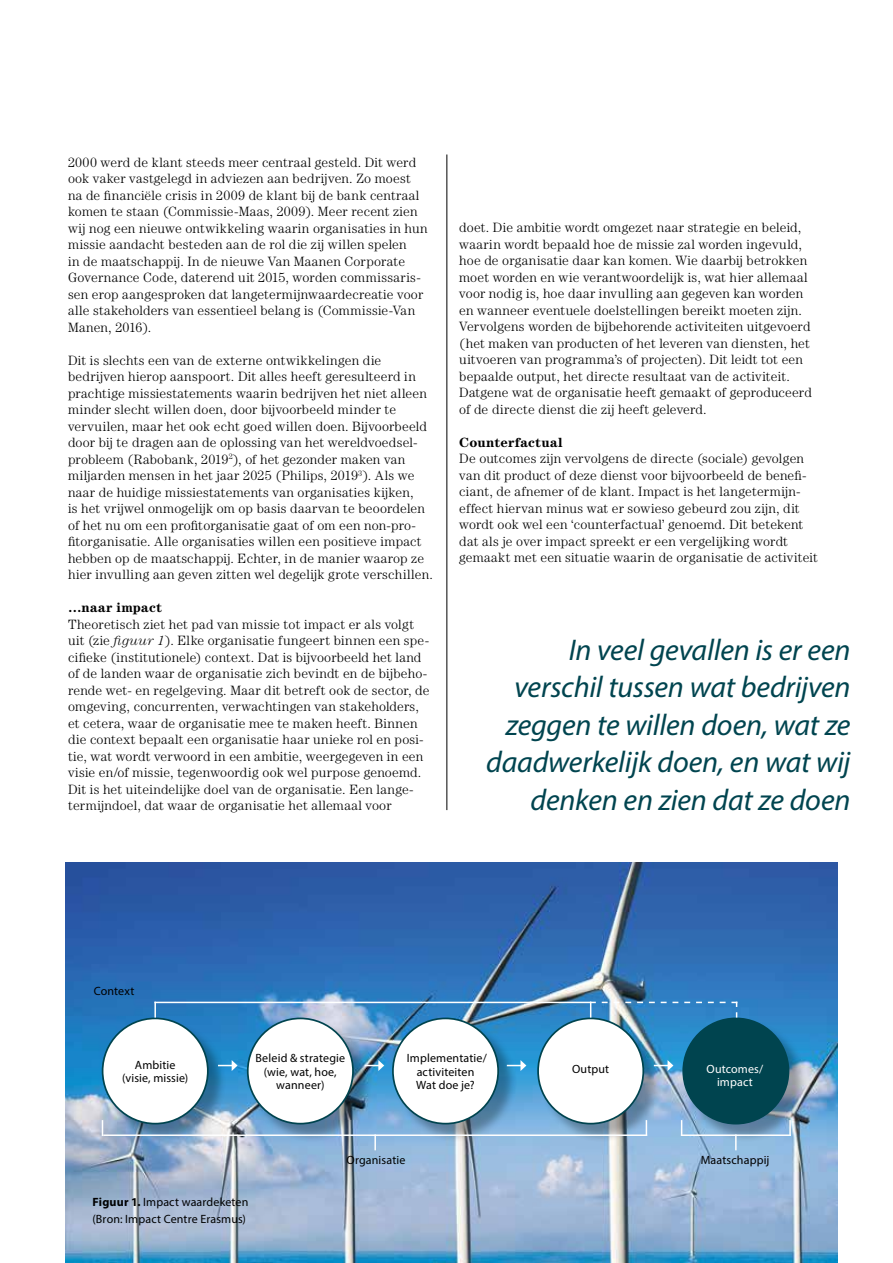
<style>
.page{position:relative;width:893px;height:1263px;background:#fff}
.page>*{position:absolute;margin:0;border:0;box-sizing:border-box;transform-origin:0 0}
.t1{font:italic 30px/37.5px "Myriad Pro";letter-spacing:-.005em;color:#00444f;text-align:right}
.t2{font:300 13.5px/16.5px "Century LT";letter-spacing:.015em;color:#000}
.t3{font:700 13.5px "Century LT";letter-spacing:.025em;color:#000}
.t4{font:12px/13.5px "Myriad Pro";letter-spacing:.015em;color:#000;text-align:center}
.t5{font:12px/13.5px "Myriad Pro";letter-spacing:.015em;color:#fff;text-align:center}
.s1{font-style:italic}
.s2{font-weight:700}
</style>
<div class="page">
<img style="left:66px;top:862px;width:772px;height:401px">
<hr style="left:446px;top:154px;width:1px;height:656px;background:#000">
<div style="left:249px;top:1020px;width:123px;height:123px;background:#000;opacity:.3"></div>
<div style="left:248px;top:1018px;width:105px;height:106px;background:#fff;border-radius:50%"></div>
<div style="left:247px;top:1017px;width:107px;height:107px;border:2px solid #00444f;border-radius:50%"></div>
<div style="left:394px;top:1020px;width:123px;height:123px;background:#000;opacity:.3"></div>
<div style="left:393px;top:1018px;width:105px;height:106px;background:#fff;border-radius:50%"></div>
<div style="left:392px;top:1017px;width:107px;height:107px;border:2px solid #00444f;border-radius:50%"></div>
<div style="left:539px;top:1020px;width:124px;height:123px;background:#000;opacity:.3"></div>
<div style="left:538px;top:1018px;width:105px;height:106px;background:#fff;border-radius:50%"></div>
<div style="left:537px;top:1017px;width:107px;height:107px;border:2px solid #00444f;border-radius:50%"></div>
<div style="left:104px;top:1020px;width:123px;height:123px;background:#000;opacity:.3"></div>
<div style="left:103px;top:1018px;width:105px;height:106px;background:#fff;border-radius:50%"></div>
<div style="left:102px;top:1017px;width:107px;height:107px;border:2px solid #00444f;border-radius:50%"></div>
<div style="left:685px;top:1020px;width:123px;height:123px;background:#000;opacity:.3"></div>
<div style="left:683px;top:1018px;width:105px;height:106px;background:#00444f;border-radius:50%"></div>
<div style="left:682px;top:1017px;width:107px;height:107px;border:2px solid #00444f;border-radius:50%"></div>
<svg style="left:154px;top:1003px;width:2px;height:14px"></svg>
<hr style="left:154px;top:1002px;width:437px;height:1px;background:#fff">
<svg style="left:590px;top:1002px;width:147px;height:15px;background:#5093c9"></svg>
<svg style="left:789px;top:1120px;width:2px;height:14px"></svg>
<svg style="left:681px;top:1120px;width:1px;height:14px"></svg>
<hr style="left:681px;top:1134px;width:110px;height:2px;background:#fff">
<svg style="left:735px;top:1134px;width:2px;height:16px"></svg>
<svg style="left:646px;top:1120px;width:1px;height:14px"></svg>
<svg style="left:102px;top:1120px;width:1px;height:16px"></svg>
<hr style="left:103px;top:1134px;width:544px;height:2px;background:#fff">
<svg style="left:374px;top:1134px;width:2px;height:16px"></svg>
<svg style="left:218px;top:1060px;width:20px;height:11px"></svg>
<svg style="left:365px;top:1060px;width:19px;height:11px"></svg>
<svg style="left:507px;top:1060px;width:19px;height:11px"></svg>
<svg style="left:654px;top:1060px;width:19px;height:11px"></svg>
<p class="t2" style="left:68px;top:153px;width:361px">2000 werd de klant steeds meer centraal gesteld. Dit werd ook vaker vastgelegd in adviezen aan bedrijven. Zo moest na de financiële crisis in 2009 de klant bij de bank centraal komen te staan (Commissie-Maas, 2009). Meer recent zien wij nog een nieuwe ontwikkeling waarin organisaties in hun missie aandacht besteden aan de rol die zij willen spelen<br>in de maatschappij. In de nieuwe Van Maanen Corporate Governance Code, daterend uit 2015, worden commissaris&shy;sen erop aangesproken dat langetermijnwaardecreatie voor alle stakeholders van essentieel belang is (Commissie-Van Manen, 2016).</p>
<p class="t2" style="left:68px;top:351px;width:366px">Dit is slechts een van de externe ontwikkelingen die bedrijven hierop aanspoort. Dit alles heeft geresulteerd in prachtige missiestatements waarin bedrijven het niet alleen minder slecht willen doen, door bijvoorbeeld minder te vervuilen, maar het ook echt goed willen doen. Bijvoorbeeld door bij te dragen aan de oplossing van het wereldvoedsel&shy;probleem (Rabobank, 2019<sup>2</sup>), of het gezonder maken van miljarden mensen in het jaar 2025 (Philips, 2019<sup>3</sup>). Als we naar de huidige missiestatements van organisaties kijken,<br>is het vrijwel onmogelijk om op basis daarvan te beoordelen of het nu om een profitorganisatie gaat of om een non-pro&shy;fitorganisatie. Alle organisaties willen een positieve impact hebben op de maatschappij. Echter, in de manier waarop ze hier invulling aan geven zitten wel degelijk grote verschillen.</p>
<p class="t3" style="left:68px;top:599px;width:95px">…naar impact</p>
<p class="t2" style="left:68px;top:615px;width:363px">Theoretisch ziet het pad van missie tot impact er als volgt uit (zie <span class="s1">figuur 1</span>). Elke organisatie fungeert binnen een spe&shy;cifieke (institutionele) context. Dat is bijvoorbeeld het land of de landen waar de organisatie zich bevindt en de bijbeho&shy;rende wet- en regelgeving. Maar dit betreft ook de sector, de omgeving, concurrenten, verwachtingen van stakeholders, et cetera, waar de organisatie mee te maken heeft. Binnen die context bepaalt een organisatie haar unieke rol en posi&shy;tie, wat wordt verwoord in een ambitie, weergegeven in een visie en/of missie, tegenwoordig ook wel purpose genoemd.<br>Dit is het uiteindelijke doel van de organisatie. Een lange&shy;termijndoel, dat waar de organisatie het allemaal voor</p>
<p class="t2" style="left:459px;top:219px;width:354px">doet. Die ambitie wordt omgezet naar strategie en beleid, waarin wordt bepaald hoe de missie zal worden ingevuld, hoe de organisatie daar kan komen. Wie daarbij betrokken moet worden en wie verantwoordelijk is, wat hier allemaal voor nodig is, hoe daar invulling aan gegeven kan worden en wanneer eventuele doelstellingen bereikt moeten zijn.<br>Vervolgens worden de bijbehorende activiteiten uitgevoerd (het maken van producten of het leveren van diensten, het uitvoeren van programma’s of projecten). Dit leidt tot een bepaalde output, het directe resultaat van de activiteit.<br>Datgene wat de organisatie heeft gemaakt of geproduceerd of de directe dienst die zij heeft geleverd.</p>
<p class="t3" style="left:459px;top:434px;width:105px">Counterfactual</p>
<p class="t2" style="left:459px;top:450px;width:360px">De outcomes zijn vervolgens de directe (sociale) gevolgen van dit product of deze dienst voor bijvoorbeeld de benefi&shy;ciant, de afnemer of de klant. Impact is het langetermijn&shy;effect hiervan minus wat er sowieso gebeurd zou zijn, dit wordt ook wel een ‘counterfactual’ genoemd. Dit betekent dat als je over impact spreekt er een vergelijking wordt gemaakt met een situatie waarin de organisatie de activiteit</p>
<h1 class="t1" style="left:486px;top:630px;width:366px">In veel gevallen is er een verschil tussen wat bedrijven zeggen te willen doen, wat ze daadwerkelijk doen, en wat wij denken en zien dat ze doen</h1>
<p class="t4" style="left:94px;top:983px;width:42px">Context</p>
<p class="t4" style="left:256px;top:1051px;width:91px">Beleid &amp; strategie (wie, wat, hoe, wanneer)</p>
<p class="t4" style="left:122px;top:1058px;width:68px">Ambitie (visie, missie)</p>
<p class="t4" style="left:407px;top:1051px;width:81px">Implementatie/ activiteiten<br>Wat doe je?</p>
<p class="t4" style="left:572px;top:1061px;width:39px">Output</p>
<p class="t5" style="left:706px;top:1061px;width:58px">Outcomes/ impact</p>
<p class="t4" style="left:93px;top:1194px;width:157px;line-height:16.5px;text-align:left"><span class="s2">Figuur 1.</span> Impact waardeketen (Bron: Impact Centre Erasmus)</p>
<p class="t4" style="left:346px;top:1153px;width:60px">Organisatie</p>
<p class="t4" style="left:701px;top:1153px;width:70px">Maatschappij</p>
</div>
